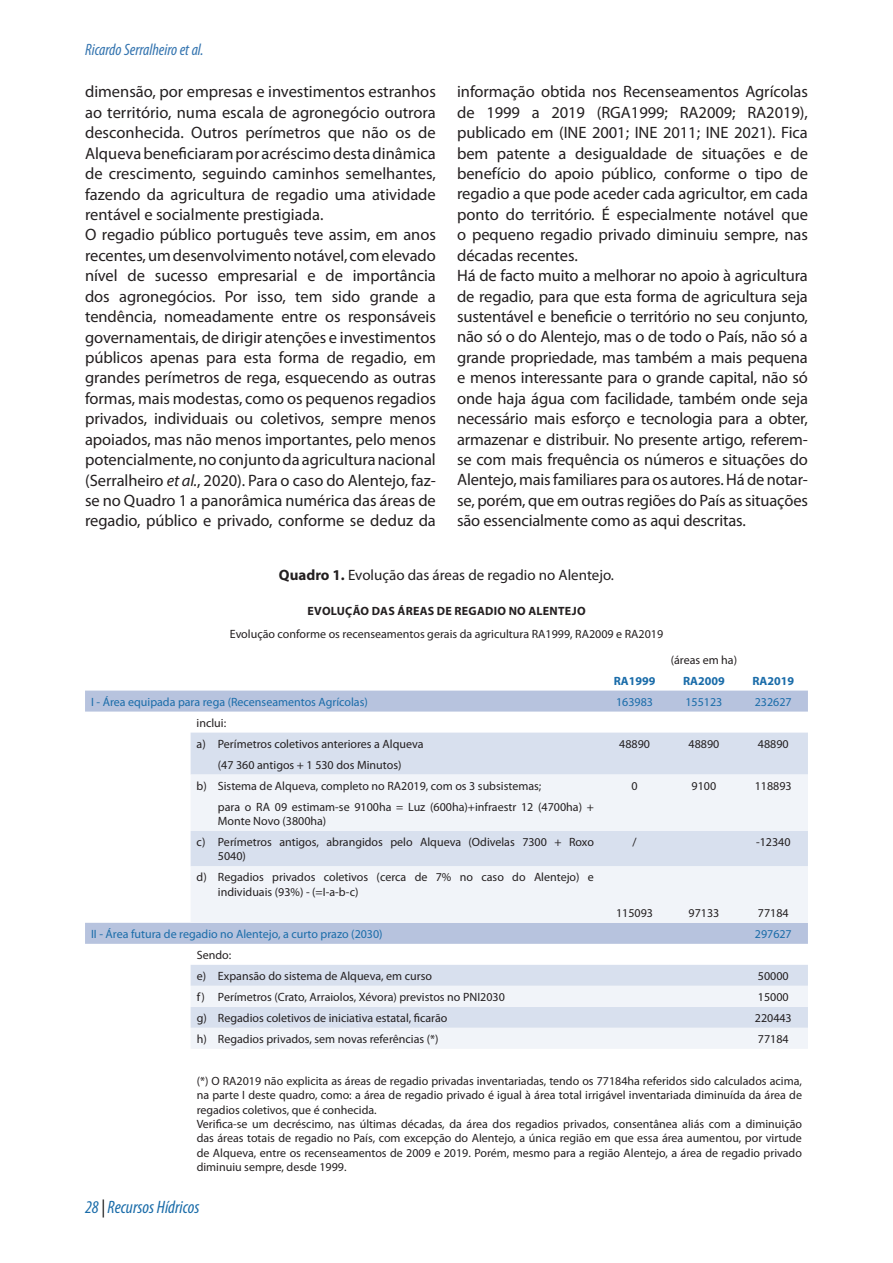
<style>
.page{position:relative;width:893px;height:1263px;background:#fff}
.page>*{position:absolute;margin:0;border:0;box-sizing:border-box;transform-origin:0 0}
.t1{font:italic condensed 18px "Myriad Pro";color:#1a6ca9}
.t2{font:16.5px/20.4px "Myriad Pro";letter-spacing:-.005em;color:#231f20}
.t3{font:italic condensed 16.5px "Myriad Pro";color:#3575b0}
.t4{font:15px "Myriad Pro";color:#231f20}
.t5{font:12px/14.4px "Myriad Pro";color:#231f20}
.t6{font:12px "Myriad Pro";color:#1a6ca9}
.t7{font:700 12px "Myriad Pro";letter-spacing:.02em;color:#231f20}
.t8{font:700 12px "Myriad Pro";color:#1a6ca9}
.s1{font-style:italic}
.s2{font-weight:700}
.s3{color:#000}
</style>
<div class="page">
<svg style="left:85px;top:690px;width:723px;height:254px"></svg>
<div style="left:191px;top:732px;width:617px;height:42px;background:#d8e0ee"></div>
<svg style="left:191px;top:774px;width:617px;height:275px;fill:#f1f4f9"></svg>
<p class="t3" style="left:85px;top:39px;width:120px">Ricardo Serralheiro et al.</p>
<p class="t2" style="left:85px;top:81px;width:352px">dimensão, por empresas e investimentos estranhos ao território, numa escala de agronegócio outrora desconhecida. Outros perímetros que não os de Alqueva beneficiaram por acréscimo desta dinâmica de crescimento, seguindo caminhos semelhantes, fazendo da agricultura de regadio uma atividade rentável e socialmente prestigiada.<br>O regadio público português teve assim, em anos recentes, um desenvolvimento notável, com elevado nível de sucesso empresarial e de importância dos agronegócios. Por isso, tem sido grande a tendência, nomeadamente entre os responsáveis governamentais, de dirigir atenções e investimentos públicos apenas para esta forma de regadio, em grandes perímetros de rega, esquecendo as outras formas, mais modestas, como os pequenos regadios privados, individuais ou coletivos, sempre menos apoiados, mas não menos importantes, pelo menos potencialmente, no conjunto da agricultura nacional (Serralheiro <span class="s1">et al.</span>, 2020). Para o caso do Alentejo, faz&shy;se no Quadro 1 a panorâmica numérica das áreas de regadio, público e privado, conforme se deduz da</p>
<p class="t2" style="left:457px;top:81px;width:352px">informação obtida nos Recenseamentos Agrícolas de 1999 a 2019 (RGA1999; RA2009; RA2019), publicado em (INE 2001; INE 2011; INE 2021). Fica bem patente a desigualdade de situações e de benefício do apoio público, conforme o tipo de regadio a que pode aceder cada agricultor, em cada ponto do território. É especialmente notável que o pequeno regadio privado diminuiu sempre, nas décadas recentes.<br>Há de facto muito a melhorar no apoio à agricultura de regadio, para que esta forma de agricultura seja sustentável e beneficie o território no seu conjunto, não só o do Alentejo, mas o de todo o País, não só a grande propriedade, mas também a mais pequena e menos interessante para o grande capital, não só onde haja água com facilidade, também onde seja necessário mais esforço e tecnologia para a obter, armazenar e distribuir. No presente artigo, referem&shy;se com mais frequência os números e situações do Alentejo, mais familiares para os autores. Há de notar&shy;se, porém, que em outras regiões do País as situações são essencialmente como as aqui descritas.</p>
<p class="t4" style="left:279px;top:566px;width:337px"><span class="s2">Quadro 1.</span> Evolução das áreas de regadio no Alentejo.</p>
<p class="t7" style="left:307px;top:603px;width:280px">EVOLUÇÃO DAS ÁREAS DE REGADIO NO ALENTEJO</p>
<p class="t5" style="left:230px;top:626px;width:435px">Evolução conforme os recenseamentos gerais da agricultura RA1999, RA2009 e RA2019</p>
<p class="t5" style="left:671px;top:652px;width:68px">(áreas em ha)</p>
<p class="t8" style="left:614px;top:673px;width:43px">RA1999</p>
<p class="t8" style="left:683px;top:673px;width:43px">RA2009</p>
<p class="t8" style="left:752px;top:673px;width:43px">RA2019</p>
<p class="t6" style="left:91px;top:694px;width:278px">I - Área equipada para rega (Recenseamentos Agrícolas)</p>
<p class="t6" style="left:616px;top:694px;width:38px">163983</p>
<p class="t6" style="left:685px;top:694px;width:38px">155123</p>
<p class="t6" style="left:755px;top:694px;width:38px">232627</p>
<p class="t5" style="left:197px;top:712px;width:229px;line-height:21px">inclui:<br>a) Perímetros coletivos anteriores a Alqueva</p>
<p class="t5" style="left:619px;top:736px;width:32px">48890</p>
<p class="t5" style="left:688px;top:736px;width:32px">48890</p>
<p class="t5" style="left:758px;top:736px;width:32px">48890</p>
<p class="t5" style="left:197px;top:754px;width:346px;line-height:21px;text-indent:21px">(47 360 antigos + 1 530 dos Minutos)<br>b) Sistema de Alqueva, completo no RA2019, com os 3 subsistemas;</p>
<p class="t5" style="left:631px;top:778px;width:8px">0</p>
<p class="t5" style="left:692px;top:778px;width:26px">9100</p>
<p class="t5" style="left:755px;top:778px;width:38px">118893</p>
<p class="t5" style="left:218px;top:799px;width:378px">para o RA 09 estimam-se 9100ha = Luz (600ha)+infraestr 12 (4700ha) +<br>Monte Novo (3800ha)</p>
<p class="t5" style="left:218px;top:834px;width:377px;text-indent:-21px">c) Perímetros antigos, abrangidos pelo Alqueva (Odivelas 7300 + Roxo<br>5040)</p>
<p class="t5" style="left:633px;top:834px;width:6px">/</p>
<p class="t5" style="left:756px;top:834px;width:36px">-12340</p>
<p class="t5" style="left:218px;top:870px;width:377px;text-indent:-21px">d) Regadios privados coletivos (cerca de 7% no caso do Alentejo) e individuais (93%) - (=I-a-b-c)</p>
<p class="t5" style="left:616px;top:905px;width:38px">115093</p>
<p class="t5" style="left:689px;top:905px;width:32px">97133</p>
<p class="t5" style="left:758px;top:905px;width:32px">77184</p>
<p class="t6" style="left:91px;top:926px;width:293px">II - Área futura de regadio no Alentejo, a curto prazo (2030)</p>
<p class="t6" style="left:755px;top:926px;width:38px">297627</p>
<p class="t5" style="left:197px;top:944px;width:237px;line-height:21px">Sendo:<br>e) Expansão do sistema de Alqueva, em curso</p>
<p class="t5" style="left:758px;top:968px;width:32px">50000</p>
<p class="t5" style="left:197px;top:989px;width:310px">f) Perímetros (Crato, Arraiolos, Xévora) previstos no PNI2030</p>
<p class="t5" style="left:758px;top:989px;width:32px">15000</p>
<p class="t5" style="left:197px;top:1010px;width:252px">g) Regadios coletivos de iniciativa estatal, ficarão</p>
<p class="t5" style="left:755px;top:1010px;width:38px">220443</p>
<p class="t5" style="left:197px;top:1031px;width:243px">h) Regadios privados, sem novas referências (*)</p>
<p class="t5" style="left:758px;top:1031px;width:32px">77184</p>
<p class="t5" style="left:197px;top:1073px;width:607px">(*) O RA2019 não explicita as áreas de regadio privadas inventariadas, tendo os 77184ha referidos sido calculados acima, na parte I deste quadro, como: a área de regadio privado é igual à área total irrigável inventariada diminuída da área de regadios coletivos, que é conhecida.<br>Verifica-se um decréscimo, nas últimas décadas, da área dos regadios privados, consentânea aliás com a diminuição das áreas totais de regadio no País, com excepção do Alentejo, a única região em que essa área aumentou, por virtude de Alqueva, entre os recenseamentos de 2009 e 2019. Porém, mesmo para a região Alentejo, a área de regadio privado diminuiu sempre, desde 1999.</p>
<p class="t1" style="left:85px;top:1196px;width:116px">28 <span class="s3">|</span> Recursos Hídricos</p>
</div>
